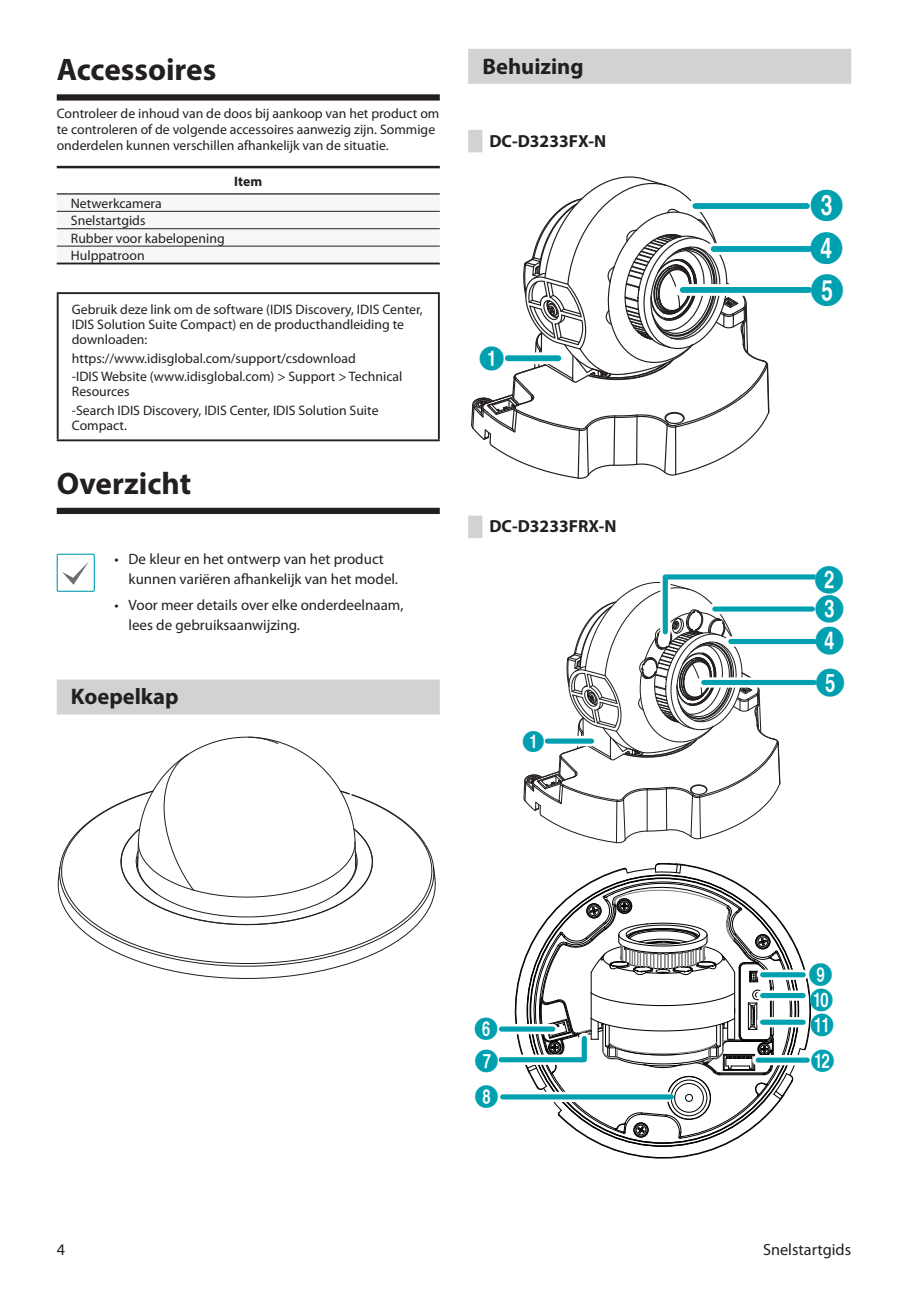
<style>
.page{position:relative;width:908px;height:1290px;background:#fff}
.page>*{position:absolute;margin:0;border:0;box-sizing:border-box;transform-origin:0 0}
.t1{font:33px/42.8px "Numberblackfilled";color:#00a0b0}
.Heading1__12pt{font:700 31.25px "Myriad Pro";color:#231f20}
.t2{font:28.75px/32.2px "Numberblackfilled";color:#00a0b0}
.t3{font:24.75px "Numberblackfilled";color:#00a0b0}
.t4{font:23.5px/24.8px "Numberblackfilled";color:#00a0b0}
.Heading2__9pt{font:700 22.5px "Myriad Pro";color:#231f20}
.t5{font:21.75px "Numberblackfilled";color:#00a0b0}
.Heading3_-2단__7pt{font:700 17.5px "Myriad Pro";color:#231f20}
.t6{font:16.25px "Myriad Pro";color:#231f20}
.t7{font:15px/20px "Myriad Pro";color:#231f20}
.Body_0__5_5pt{font:13.75px/15px "Myriad Pro";color:#231f20}
.Body_0__7pt__C{font:700 13.75px "Myriad Pro";color:#231f20}
</style>
<div class="page">
<div style="left:57px;top:94px;width:382px;height:7px;background:#231f20"></div>
<div style="left:57px;top:508px;width:382px;height:6px;background:#231f20"></div>
<div style="left:57px;top:679px;width:382px;height:35px;background:#d1d2d4"></div>
<svg style="left:57px;top:210px;width:382px;height:53px"></svg>
<hr style="left:57px;top:166px;width:382px;height:2px;background:#231f20">
<hr style="left:57px;top:193px;width:382px;height:2px;background:#231f20">
<hr style="left:57px;top:211px;width:382px;height:1px;background:#231f20">
<hr style="left:57px;top:228px;width:382px;height:1px;background:#231f20">
<hr style="left:57px;top:246px;width:382px;height:1px;background:#231f20">
<hr style="left:57px;top:263px;width:382px;height:1px;background:#231f20">
<hr style="left:57px;top:292px;width:382px;height:2px;background:#231f20">
<hr style="left:57px;top:294px;width:2px;height:145px;background:#231f20">
<hr style="left:437px;top:294px;width:2px;height:145px;background:#231f20">
<hr style="left:57px;top:439px;width:382px;height:2px;background:#231f20">
<div style="left:57px;top:554px;width:38px;height:38px;border:1px solid #00a0b0"></div>
<svg style="left:62px;top:561px;width:27px;height:24px"></svg>
<svg style="left:57px;top:736px;width:379px;height:243px"></svg>
<div style="left:468px;top:49px;width:382px;height:35px;background:#d1d2d4"></div>
<div style="left:468px;top:130px;width:14px;height:22px;background:#d1d2d4"></div>
<div style="left:468px;top:516px;width:14px;height:22px;background:#d1d2d4"></div>
<svg style="left:471px;top:176px;width:298px;height:303px"></svg>
<div style="left:711px;top:243px;width:97px;height:12px;background:#fff"></div>
<div style="left:713px;top:246px;width:95px;height:6px;background:#00a0b0"></div>
<div style="left:693px;top:200px;width:113px;height:12px;background:#fff"></div>
<div style="left:695px;top:203px;width:111px;height:6px;background:#00a0b0"></div>
<div style="left:680px;top:284px;width:128px;height:12px;background:#fff"></div>
<div style="left:682px;top:287px;width:126px;height:6px;background:#00a0b0"></div>
<svg style="left:507px;top:352px;width:51px;height:12px"></svg>
<div style="left:507px;top:355px;width:51px;height:6px;background:#00a0b0"></div>
<div style="left:479px;top:346px;width:25px;height:24px;background:#fff;border-radius:50%"></div>
<svg style="left:523px;top:574px;width:294px;height:270px"></svg>
<div style="left:546px;top:736px;width:45px;height:10px;background:#fff"></div>
<div style="left:547px;top:738px;width:44px;height:6px;background:#00a0b0"></div>
<div style="left:522px;top:730px;width:22px;height:21px;background:#fff;border-radius:50%"></div>
<div style="left:814px;top:565px;width:29px;height:28px;background:#fff;border-radius:50%"></div>
<svg style="left:498px;top:863px;width:313px;height:296px"></svg>
<svg style="left:501px;top:1092px;width:165px;height:10px"></svg>
<div style="left:502px;top:1094px;width:169px;height:5px;background:#00a0b0"></div>
<div style="left:816px;top:669px;width:27px;height:27px;background:#fff;border-radius:50%"></div>
<p class="Heading1__12pt" style="left:57px;top:49px;width:161px">Accessoires</p>
<p class="Body_0__5_5pt" style="left:57px;top:105px;width:384px;line-height:16.2px">Controleer de inhoud van de doos bij aankoop van het product om te controleren of de volgende accessoires aanwezig zijn. Sommige onderdelen kunnen verschillen afhankelijk van de situatie.</p>
<p class="Body_0__7pt__C" style="left:234px;top:172px;width:30px">Item</p>
<p class="Body_0__5_5pt" style="left:71px;top:195px;width:92px">Netwerkcamera</p>
<p class="Body_0__5_5pt" style="left:71px;top:213px;width:76px">Snelstartgids</p>
<p class="Body_0__5_5pt" style="left:71px;top:230px;width:155px">Rubber voor kabelopening</p>
<p class="Body_0__5_5pt" style="left:71px;top:248px;width:75px">Hulppatroon</p>
<p class="Body_0__5_5pt" style="left:72px;top:302px;width:352px">Gebruik deze link om de software (IDIS Discovery, IDIS Center,<br>IDIS Solution Suite Compact) en de producthandleiding te downloaden:</p>
<p class="Body_0__5_5pt" style="left:72px;top:350px;width:285px">https://www.idisglobal.com/support/csdownload</p>
<p class="Body_0__5_5pt" style="left:72px;top:369px;width:332px">-IDIS Website (www.idisglobal.com) &gt; Support &gt; Technical<br>Resources</p>
<p class="Body_0__5_5pt" style="left:72px;top:402px;width:308px">-Search IDIS Discovery, IDIS Center, IDIS Solution Suite<br>Compact.</p>
<p class="Heading1__12pt" style="left:57px;top:463px;width:136px">Overzicht</p>
<p class="t7" style="left:128px;top:549px;width:271px;text-indent:-14px">• De kleur en het ontwerp van het product kunnen variëren afhankelijk van het model.</p>
<p class="t7" style="left:128px;top:595px;width:276px;text-indent:-14px">• Voor meer details over elke onderdeelnaam, lees de gebruiksaanwijzing.</p>
<p class="Heading2__9pt" style="left:71px;top:682px;width:109px">Koepelkap</p>
<p class="Heading2__9pt" style="left:482px;top:51px;width:103px">Behuizing</p>
<p class="Heading3_-2단__7pt" style="left:489px;top:129px;width:118px">DC-D3233FX-N</p>
<p class="t3" style="left:478px;top:346px;width:28px">1</p>
<p class="Heading3_-2단__7pt" style="left:489px;top:515px;width:129px">DC-D3233FRX-N</p>
<p class="t5" style="left:521px;top:730px;width:25px">1</p>
<p class="t1" style="left:808px;top:184px;width:37px">3<br>4</p>
<p class="t1" style="left:809px;top:269px;width:36px">5</p>
<p class="t2" style="left:813px;top:563px;width:32px">2</p>
<p class="t2" style="left:813px;top:592px;width:32px">3<br>4</p>
<p class="t2" style="left:814px;top:667px;width:32px">5</p>
<p class="t4" style="left:473px;top:1016px;width:26px">6</p>
<p class="t4" style="left:808px;top:962px;width:26px">9</p>
<p class="t4" style="left:808px;top:987px;width:27px">0 !</p>
<p class="t4" style="left:474px;top:1048px;width:26px">7</p>
<p class="t4" style="left:809px;top:1048px;width:26px">@</p>
<p class="t4" style="left:474px;top:1084px;width:26px">8</p>
<p class="t6" style="left:57px;top:1239px;width:10px">4</p>
<p class="t6" style="left:762px;top:1239px;width:90px">Snelstartgids</p>
</div>
